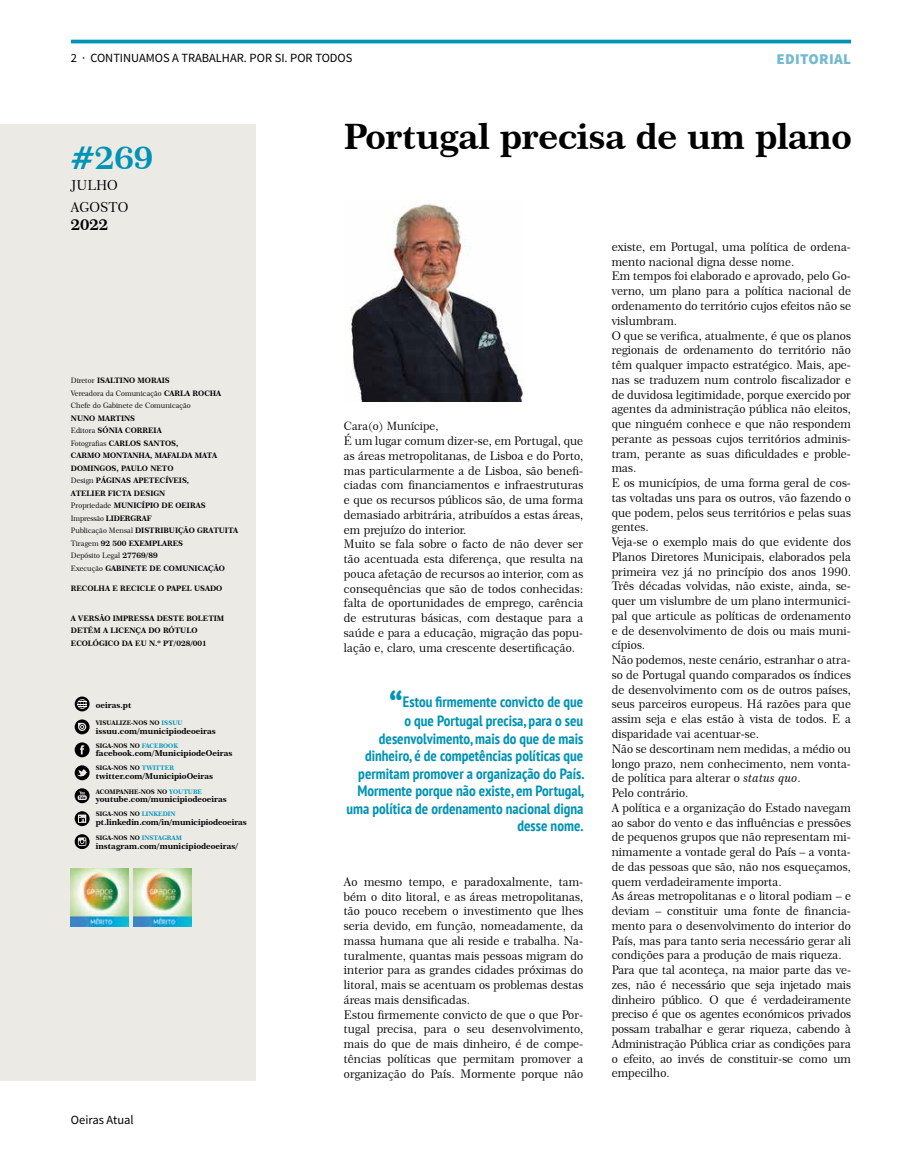
<style>
.page{position:relative;width:922px;height:1170px;background:#fff}
.page>*{position:absolute;margin:0;border:0;box-sizing:border-box;transform-origin:0 0}
.t1{font:700 condensed 40px "PT Sans";color:#0093b6}
.t2{font:35px "Century 751 BT Bold B";letter-spacing:-.01em;color:#000}
.t3{font:31.25px "Century 751 BT Bold B";color:#0093b6}
.t4{font:700 condensed 15px/17.6px "PT Sans";color:#0093b6;text-align:right}
.t5{font:900 15px "Source Sans Pro";letter-spacing:.02em;color:#74b9d1}
.t6{font:15px "Century 751 BT Bold B";color:#000}
.t7{font:13.75px/21.2px "Century 751 BT Roman B";color:#000}
.t8{font:12.5px "Source Sans Pro";color:#000}
.t9{font:11.88px/14.8px "Century 751 BT Roman B";color:#000}
.t10{font:11.5px "Century 751 BT Roman B";color:#000}
.t11{font:8.12px "Century 751 BT Bold B";color:#000}
.t12{font:7.5px/12.5px "Century 751 BT Bold B";color:#000}
.t13{font:7.5px/12.5px "Century 751 BT Roman B";color:#000}
.t14{font:6.25px "Century 751 BT Bold B";color:#000}
.s1{font-family:"Century 751 BT Roman B"}
.s2{font-family:"Century 751 BT Bold B"}
.s3{color:#0093b6}
.s4{font-family:"Century 751 BT Italic B"}
</style>
<div class="page">
<hr style="left:71px;top:40px;width:779px;height:3px;background:#0093b6">
<div style="left:0;top:124px;width:255px;height:957px;background:#ebeae5"></div>
<svg style="left:75px;top:765px;width:15px;height:15px"></svg>
<svg style="left:75px;top:742px;width:15px;height:15px"></svg>
<svg style="left:75px;top:788px;width:15px;height:15px"></svg>
<svg style="left:75px;top:811px;width:15px;height:15px"></svg>
<svg style="left:75px;top:719px;width:15px;height:15px"></svg>
<svg style="left:75px;top:696px;width:15px;height:15px"></svg>
<svg style="left:77px;top:699px;width:10px;height:9px"></svg>
<svg style="left:75px;top:834px;width:15px;height:15px"></svg>
<img style="left:134px;top:868px;width:57px;height:58px">
<img style="left:71px;top:868px;width:57px;height:58px">
<img style="left:351px;top:200px;width:172px;height:201px">
<p class="t8" style="left:71px;top:50px;width:283px">2 · CONTINUAMOS A TRABALHAR. POR SI. POR TODOS</p>
<p class="t5" style="left:776px;top:49px;width:76px">EDITORIAL</p>
<h3 class="t3" style="left:71px;top:139px;width:84px">#269</h3>
<p class="t7" style="left:71px;top:175px;width:59px">JULHO<br>AGOSTO</p>
<p class="t6" style="left:71px;top:216px;width:39px">2022</p>
<p class="t12" style="left:71px;top:374px;width:100px"><span class="s1">Diretor</span> ISALTINO MORAIS</p>
<p class="t13" style="left:71px;top:387px;width:152px">Vereadora da Comunicação <span class="s2">CARLA ROCHA<br></span>Chefe do Gabinete de Comunicação</p>
<p class="t12" style="left:71px;top:412px;width:148px">NUNO MARTINS<br><span class="s1">Editora</span> SÓNIA CORREIA<br><span class="s1">Fotografias</span> CARLOS SANTOS,<br>CARMO MONTANHA, MAFALDA MATA<br>DOMINGOS, PAULO NETO<br><span class="s1">Design</span> PÁGINAS APETECÍVEIS,<br>ATELIER FICTA DESIGN<br><span class="s1">Propriedade</span> MUNICÍPIO DE OEIRAS</p>
<p class="t13" style="left:71px;top:512px;width:82px">Impressão <span class="s2">LIDERGRAF</span></p>
<p class="t12" style="left:71px;top:524px;width:169px"><span class="s1">Publicação Mensal</span> DISTRIBUIÇÃO GRATUITA<br><span class="s1">Tiragem</span> 92 500 EXEMPLARES</p>
<p class="t13" style="left:71px;top:549px;width:88px">Depósito Legal <span class="s2">27769/89</span></p>
<p class="t12" style="left:71px;top:562px;width:155px"><span class="s1">Execução</span> GABINETE DE COMUNICAÇÃO</p>
<p class="t12" style="left:71px;top:582px;width:153px">RECOLHA E RECICLE O PAPEL USADO</p>
<p class="t12" style="left:71px;top:611px;width:155px">A VERSÃO IMPRESSA DESTE BOLETIM<br>DETÉM A LICENÇA DO RÓTULO<br>ECOLÓGICO DA EU N.º PT/028/001</p>
<p class="t11" style="left:96px;top:700px;width:37px">oeiras.pt</p>
<p class="t14" style="left:96px;top:741px;width:84px">SIGA-NOS NO <span class="s3">FACEBOOK</span></p>
<p class="t11" style="left:96px;top:748px;width:138px">facebook.com/MunicipiodeOeiras</p>
<p class="t14" style="left:96px;top:764px;width:80px">SIGA-NOS NO <span class="s3">TWITTER</span></p>
<p class="t11" style="left:96px;top:771px;width:119px">twitter.com/MunicipioOeiras</p>
<p class="t14" style="left:96px;top:787px;width:108px">ACOMPANHE-NOS NO <span class="s3">YOUTUBE</span></p>
<p class="t11" style="left:96px;top:794px;width:132px">youtube.com/municipiodeoeiras</p>
<p class="t14" style="left:96px;top:810px;width:81px">SIGA-NOS NO <span class="s3">LINKEDIN</span></p>
<p class="t11" style="left:96px;top:817px;width:152px">pt.linkedin.com/in/municipiodeoeiras</p>
<p class="t14" style="left:96px;top:834px;width:88px">SIGA-NOS NO <span class="s3">INSTAGRAM</span></p>
<p class="t11" style="left:96px;top:840px;width:144px">instagram.com/municipiodeoeiras/</p>
<p class="t14" style="left:96px;top:719px;width:88px">VISUALIZE-NOS NO <span class="s3">ISSUU</span></p>
<p class="t11" style="left:96px;top:726px;width:121px">issuu.com/municipiodeoeiras</p>
<p class="t8" style="left:71px;top:1112px;width:64px">Oeiras Atual</p>
<h2 class="t2" style="left:344px;top:115px;width:509px">Portugal precisa de um plano</h2>
<p class="t10" style="left:344px;top:419px;width:96px">Cara(o) Munícipe,</p>
<p class="t9" style="left:344px;top:433px;width:241px">É um lugar comum dizer-se, em Portugal, que as áreas metropolitanas, de Lisboa e do Porto, mas particularmente a de Lisboa, são benefi&shy;ciadas com financiamentos e infraestruturas e que os recursos públicos são, de uma forma demasiado arbitrária, atribuídos a estas áreas, em prejuízo do interior.<br>Muito se fala sobre o facto de não dever ser tão acentuada esta diferença, que resulta na pouca afetação de recursos ao interior, com as consequências que são de todos conhecidas: falta de oportunidades de emprego, carência de estruturas básicas, com destaque para a saúde e para a educação, migração das popu&shy;lação e, claro, uma crescente desertificação.</p>
<h1 class="t1" style="left:389px;top:681px;width:15px">“</h1>
<p class="t4" style="left:346px;top:693px;width:239px">Estou firmemente convicto de que<br>o que Portugal precisa, para o seu desenvolvimento, mais do que de mais dinheiro, é de competências políticas que permitam promover a organização do País.<br>Mormente porque não existe, em Portugal, uma política de ordenamento nacional digna desse nome.</p>
<p class="t9" style="left:344px;top:874px;width:241px">Ao mesmo tempo, e paradoxalmente, tam&shy;bém o dito litoral, e as áreas metropolitanas, tão pouco recebem o investimento que lhes seria devido, em função, nomeadamente, da massa humana que ali reside e trabalha. Na&shy;turalmente, quantas mais pessoas migram do interior para as grandes cidades próximas do litoral, mais se acentuam os problemas destas áreas mais densificadas.<br>Estou firmemente convicto de que o que Por&shy;tugal precisa, para o seu desenvolvimento, mais do que de mais dinheiro, é de compe&shy;tências políticas que permitam promover a organização do País. Mormente porque não</p>
<p class="t9" style="left:611px;top:239px;width:241px">existe, em Portugal, uma política de ordena&shy;mento nacional digna desse nome.<br>Em tempos foi elaborado e aprovado, pelo Go&shy;verno, um plano para a política nacional de ordenamento do território cujos efeitos não se vislumbram.<br>O que se verifica, atualmente, é que os planos regionais de ordenamento do território não têm qualquer impacto estratégico. Mais, ape&shy;nas se traduzem num controlo fiscalizador e de duvidosa legitimidade, porque exercido por agentes da administração pública não eleitos, que ninguém conhece e que não respondem perante as pessoas cujos territórios adminis&shy;tram, perante as suas dificuldades e proble&shy;mas.<br>E os municípios, de uma forma geral de cos&shy;tas voltadas uns para os outros, vão fazendo o que podem, pelos seus territórios e pelas suas gentes.<br>Veja-se o exemplo mais do que evidente dos Planos Diretores Municipais, elaborados pela primeira vez já no princípio dos anos 1990.<br>Três décadas volvidas, não existe, ainda, se&shy;quer um vislumbre de um plano intermunici&shy;pal que articule as políticas de ordenamento e de desenvolvimento de dois ou mais muni&shy;cípios.<br>Não podemos, neste cenário, estranhar o atra&shy;so de Portugal quando comparados os índices de desenvolvimento com os de outros países, seus parceiros europeus. Há razões para que assim seja e elas estão à vista de todos. E a disparidade vai acentuar-se.<br>Não se descortinam nem medidas, a médio ou longo prazo, nem conhecimento, nem vonta&shy;de política para alterar o <span class="s4">status quo</span>.<br>Pelo contrário.<br>A política e a organização do Estado navegam ao sabor do vento e das influências e pressões de pequenos grupos que não representam mi&shy;nimamente a vontade geral do País – a vonta&shy;de das pessoas que são, não nos esqueçamos, quem verdadeiramente importa.<br>As áreas metropolitanas e o litoral podiam – e deviam – constituir uma fonte de financia&shy;mento para o desenvolvimento do interior do País, mas para tanto seria necessário gerar ali condições para a produção de mais riqueza.<br>Para que tal aconteça, na maior parte das ve&shy;zes, não é necessário que seja injetado mais dinheiro público. O que é verdadeiramente preciso é que os agentes económicos privados possam trabalhar e gerar riqueza, cabendo à Administração Pública criar as condições para o efeito, ao invés de constituir-se como um empecilho.</p>
</div>
